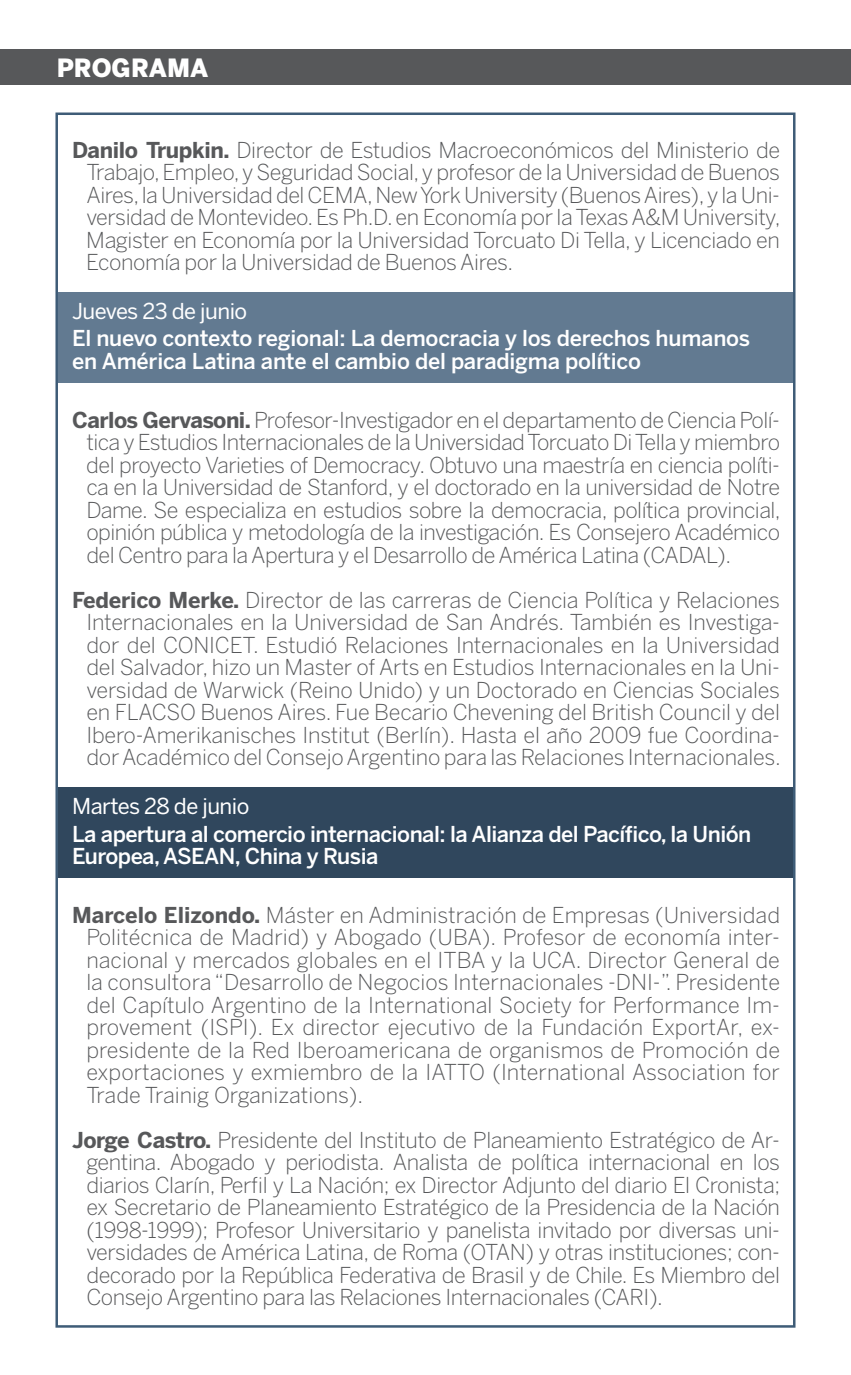
<style>
.page{position:relative;width:851px;height:1375px;background:#fff}
.page>*{position:absolute;margin:0;border:0;box-sizing:border-box;transform-origin:0 0}
.t1{font:900 25px "Benton Sans";color:#fff}
.t2{font:300 21.75px/22.5px "Benton Sans";letter-spacing:-.02em;color:#57585a;text-align:justify}
.t3{font:500 21.75px/22.5px "Benton Sans";letter-spacing:-.02em;color:#fff}
.t4{font:21.75px "Benton Sans";letter-spacing:-.025em;color:#fff}
.s1{font-weight:700}
</style>
<div class="page">
<div style="left:0;top:50px;width:850px;height:35px;background:#57585a"></div>
<div style="left:58px;top:293px;width:736px;height:90px;background:#627a91"></div>
<div style="left:58px;top:788px;width:736px;height:90px;background:#30475d"></div>
<p class="t1" style="left:57px;top:52px;width:153px">PROGRAMA</p>
<p class="t2" style="left:86px;top:138px;width:695px;text-indent:-14px"><span class="s1">Danilo Trupkin.</span> Director de Estudios Macroeconómicos del Ministerio de Trabajo, Empleo, y Seguridad Social, y profesor de la U niversidad de Buenos Aires, la U niversidad del CEMA, New York U niversity (Buenos Aires), y la U ni&shy;versidad de Montevideo. Es Ph.D. en Economía por la Texas A&amp;M U niversity, Magister en Economía por la U niversidad Torcuato Di Tella, y Licenciado en Economía por la U niversidad de Buenos Aires.</p>
<p class="t4" style="left:72px;top:298px;width:176px">Jueves 23 de junio</p>
<p class="t3" style="left:72px;top:327px;width:679px">El nuevo contexto regional: La democracia y los derechos humanos en América Latina ante el cambio del paradigma político</p>
<p class="t2" style="left:86px;top:408px;width:695px;text-indent:-14px"><span class="s1">Carlos Gervasoni.</span> Profesor-I nvestigador en el departamento de Ciencia Polí&shy;tica y Estudios I nternacionales de la U niversidad Torcuato Di Tella y miembro del proyecto Varieties of Democracy. Obtuvo una maestría en ciencia políti&shy;ca en la U niversidad de Stanford, y el doctorado en la universidad de N otre Dame. Se especializa en estudios sobre la democracia, política provincial, opinión pública y metodología de la investigación. Es Consejero Académico del Centro para la Apertura y el Desarrollo de América Latina (CADAL</p>
<p class="t2" style="left:72px;top:532px;width:709px;line-height:45px;text-indent:645px">).<br><span class="s1">Federico Merke.</span> D irector de las carreras de Ciencia Política y Relaciones</p>
<p class="t2" style="left:86px;top:611px;width:695px">I nternacionales en la U niversidad de San Andrés. También es I nvestiga&shy;dor del CONI CET. Estudió Relaciones I nternacionales en la U niversidad del Salvador, hizo un Master of Arts en Estudios I nternacionales en la U ni&shy;versidad de Warwick (Reino U nido) y un Doctorado en Ciencias Sociales en FLACSO Buenos Aires. Fue Becario Chevening del British Council y del I bero-Amerikanisches I nstitut (Berlín). Hasta el año 2009 fue Coordina&shy;dor Académico del Consejo Argentino para las Relaciones I nternacionales.</p>
<p class="t4" style="left:72px;top:793px;width:179px">Martes 28 de junio</p>
<p class="t3" style="left:72px;top:822px;width:680px">La apertura al comercio internacional: la Alianza del Pacífico, la Unión<br>Europea, ASEAN, China y Rusia</p>
<p class="t2" style="left:86px;top:903px;width:695px;text-indent:-14px"><span class="s1">Marcelo Elizondo.</span> Máster en Administración de Empresas (U niversidad Politécnica de Madrid) y Abogado (U BA). Profesor de economía inter&shy;nacional y mercados globales en el ITBA y la UCA. Director General de la consultora “Desarrollo de Negocios I nternacionales -DNI -”. Presidente del Capítulo Argentino de la I nternational Society for Performance I m&shy;provement (ISPI</p>
<p class="t2" style="left:86px;top:1016px;width:695px;text-indent:162px">). Ex director ejecutivo de la Fundación ExportAr, ex&shy;presidente de la Red I beroamericana de organismos de Promoción de exportaciones y exmiembro de la IATTO</p>
<p class="t2" style="left:492px;top:1061px;width:289px">(I nternational Association for</p>
<p class="t2" style="left:72px;top:1072px;width:709px;line-height:45px;text-indent:14px">Trade Trainig Organizations).<br><span class="s1">Jorge Castro.</span> Presidente del I nstituto de Planeamiento Estratégico de Ar-</p>
<p class="t2" style="left:86px;top:1151px;width:695px">gentina. Abogado y periodista. Analista de política internacional en los diarios Clarín, Perfil y La Nación; ex Director Adjunto del diario El Cronista; ex Secretario de Planeamiento Estratégico de la Presidencia de la Nación (1998-1999); Profesor U niversitario y panelista invitado por diversas uni&shy;versidades de América Latina, de Roma (OTAN</p>
<p class="t2" style="left:86px;top:1241px;width:695px;text-indent:439px">) y otras instituciones; con&shy;decorado por la República Federativa de Brasil y de Chile. Es Miembro del Consejo Argentino para las Relaciones I nternacionales (CARI ).</p>
</div>
